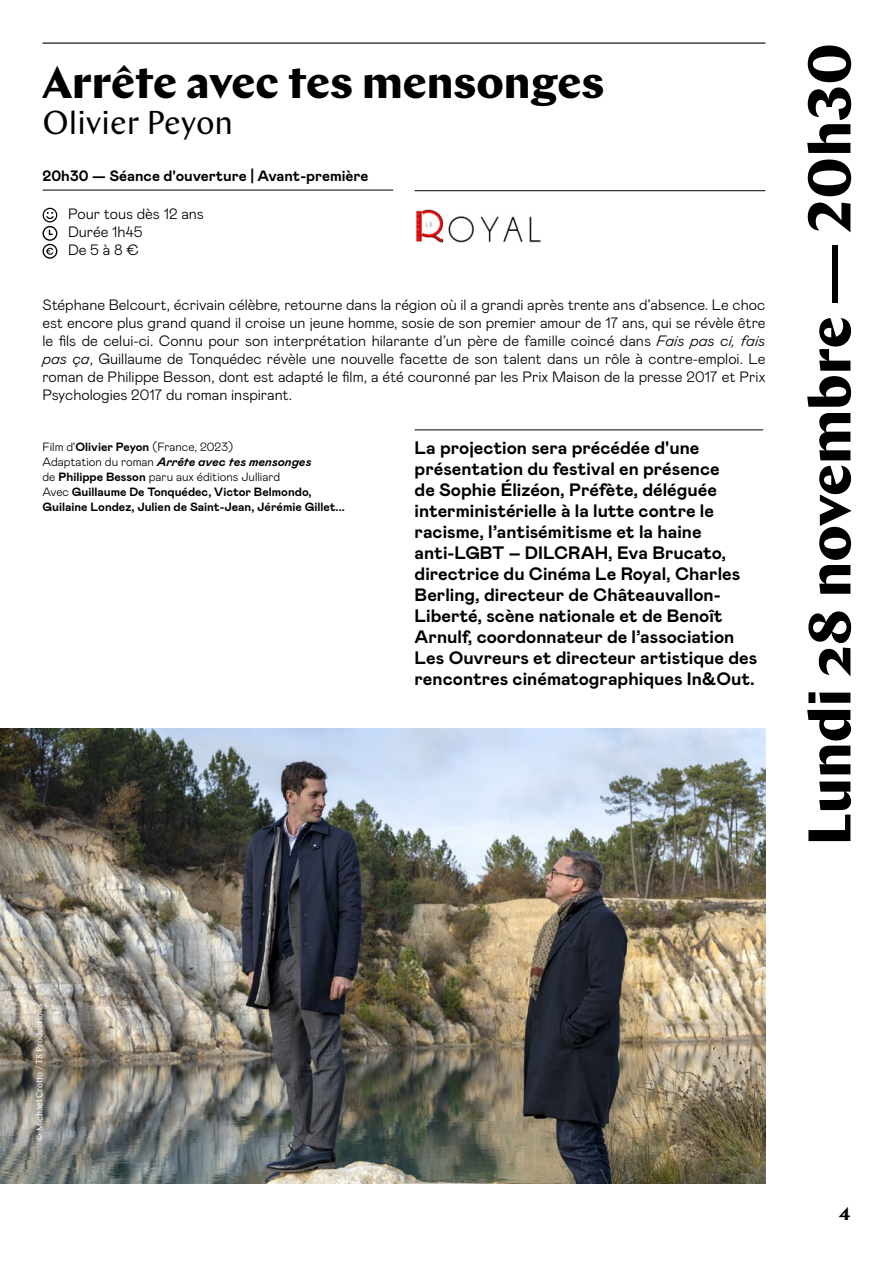
<style>
.page{position:relative;width:893px;height:1263px;background:#fff}
.page>*{position:absolute;margin:0;border:0;box-sizing:border-box;transform-origin:0 0}
.t1{font:700 60px "Chap";color:#000}
.t2{font:700 45px "Chap";color:#000}
.t3{font:33px "Chap";color:#000}
.t4{font:700 18px/21px "Mabry Pro";color:#000}
.t5{font:700 18px "Chap";color:#000}
.t6{font:300 15px/18px "Mabry Pro";color:#000}
.t7{font:700 15px "Mabry Pro";color:#000}
.t8{font:700 12px/15px "Mabry Pro";color:#000}
.t9{font:9px "Chap";color:#fff}
.s1{font-style:italic}
.s2{font-weight:300}
</style>
<div class="page">
<hr style="left:43px;top:43px;width:722px;height:1px;background:#000">
<hr style="left:43px;top:190px;width:350px;height:1px;background:#000">
<svg style="left:43px;top:208px;width:14px;height:51px"></svg>
<img style="left:416px;top:209px;width:125px;height:34px">
<hr style="left:415px;top:190px;width:350px;height:1px;background:#000">
<hr style="left:415px;top:429px;width:348px;height:1px;background:#000">
<img style="left:0;top:728px;width:765px;height:455px">
<h2 class="t2" style="left:43px;top:53px;width:563px">Arrête avec tes mensonges</h2>
<h3 class="t3" style="left:43px;top:102px;width:192px">Olivier Peyon</h3>
<p class="t7" style="left:43px;top:165px;width:328px">20h30 — Séance d'ouverture | Avant-première</p>
<p class="t6" style="left:68px;top:204px;width:137px">Pour tous dès 12 ans<br>Durée 1h45<br>De 5 à 8 €</p>
<p class="t6" style="left:43px;top:294px;width:724px;text-align:justify">Stéphane Belcourt, écrivain célèbre, retourne dans la région où il a grandi après trente ans d’absence. Le choc est encore plus grand quand il croise un jeune homme, sosie de son premier amour de 17 ans, qui se révèle être le fils de celui-ci. Connu pour son interprétation hilarante d’un père de famille coincé dans <span class="s1">Fais pas ci, fais pas ça</span>, Guillaume de Tonquédec révèle une nouvelle facette de son talent dans un rôle à contre-emploi. Le roman de Philippe Besson, dont est adapté le film, a été couronné par les Prix Maison de la presse 2017 et Prix Psychologies 2017 du roman inspirant.</p>
<p class="t4" style="left:415px;top:437px;width:344px">La projection sera précédée d'une présentation du festival en présence<br>de Sophie Élizéon, Préfète, déléguée interministérielle à la lutte contre le racisme, l’antisémitisme et la haine anti-LGBT – DILCRAH, Eva Brucato, directrice du Cinéma Le Royal, Charles Berling, directeur de Châteauvallon-Liberté, scène nationale et de Benoît Arnulf, coordonnateur de l’association Les Ouvreurs et directeur artistique des rencontres cinématographiques In&amp;Out.</p>
<p class="t8" style="left:43px;top:439px;width:304px"><span class="s2">Film d'</span>Olivier Peyon <span class="s2">(France, 2023)<br>Adaptation du roman</span> <span class="s1">Arrête avec tes mensonges<br></span><span class="s2">de</span> Philippe Besson <span class="s2">paru aux éditions Julliard<br>Avec</span> Guillaume De Tonquédec, Victor Belmondo, Guilaine Londez, Julien de Saint-Jean, Jérémie Gillet...</p>
<h1 class="t1" style="left:791px;top:845px;width:804px;rotate:-90deg">Lundi 28 novembre — 20h30</h1>
<p class="t9" style="left:34px;top:1140px;width:139px;rotate:-90deg">© Michael Crotto / TS Productions</p>
<p class="t5" style="left:839px;top:1202px;width:13px">4</p>
</div>
